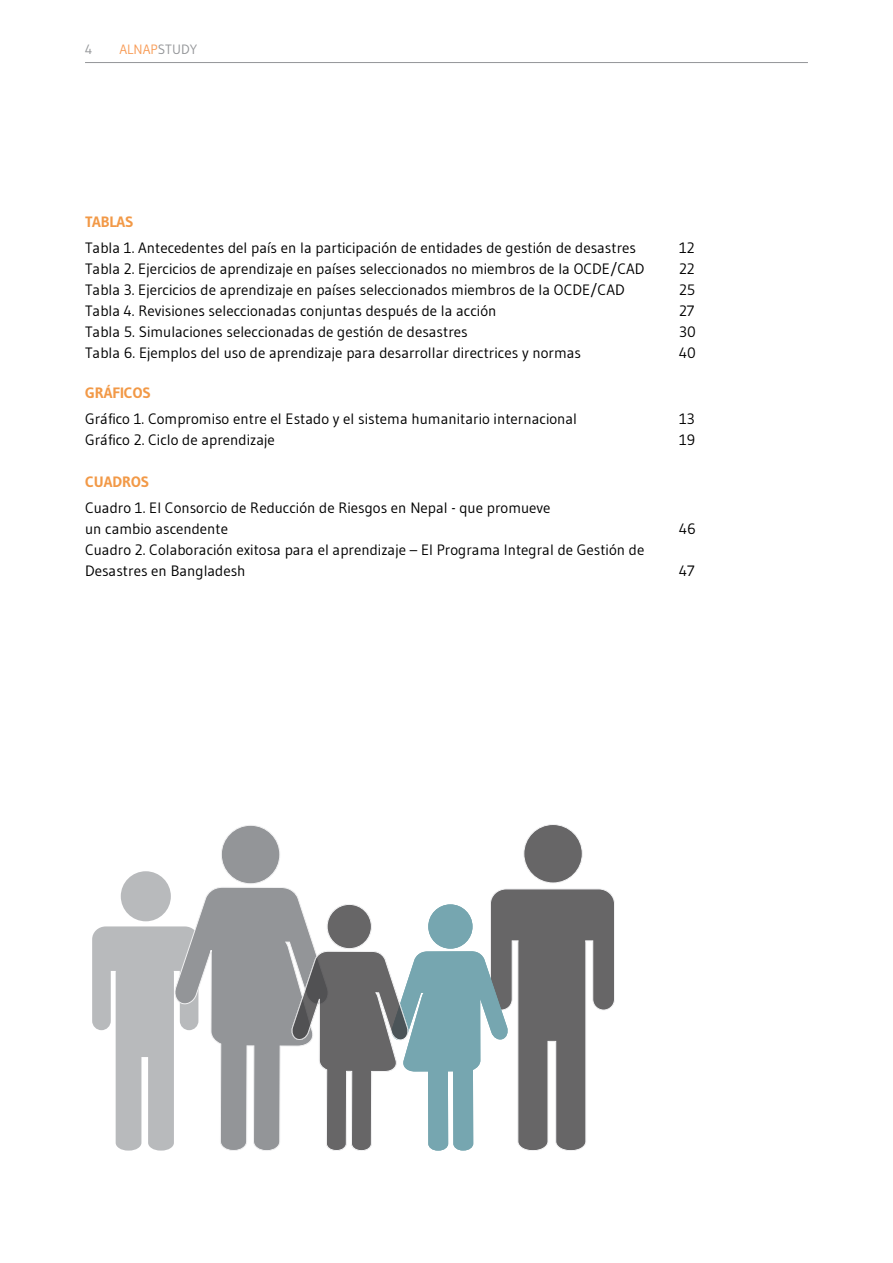
<style>
.page{position:relative;width:893px;height:1263px;background:#fff}
.page>*{position:absolute;margin:0;border:0;box-sizing:border-box;transform-origin:0 0}
.t1{font:15px/21px "Gudea";color:#000}
.t2{font:700 15px "Gudea";color:#f29947}
.t3{font:13.5px "Gudea";color:#f89c57}
.t4{font:13.5px "Gudea";color:#939598}
.s1{color:#939598}
</style>
<div class="page">
<hr style="left:85px;top:62px;width:723px;height:1px;background:#939598">
<svg style="left:229px;top:825px;width:63px;height:326px"></svg>
<svg style="left:292px;top:824px;width:323px;height:327px"></svg>
<svg style="left:92px;top:825px;width:142px;height:325px"></svg>
<p class="t4" style="left:85px;top:40px;width:9px">4</p>
<p class="t3" style="left:119px;top:40px;width:79px">ALNAP<span class="s1">STUDY</span></p>
<p class="t2" style="left:85px;top:213px;width:50px">TABLAS</p>
<p class="t1" style="left:85px;top:237px;width:553px">Tabla 1. Antecedentes del país en la participación de entidades de gestión de desastres</p>
<p class="t1" style="left:679px;top:237px;width:17px">12</p>
<p class="t1" style="left:85px;top:258px;width:561px">Tabla 2. Ejercicios de aprendizaje en países seleccionados no miembros de la OCDE/CAD</p>
<p class="t1" style="left:679px;top:258px;width:17px">22</p>
<p class="t1" style="left:85px;top:279px;width:541px">Tabla 3. Ejercicios de aprendizaje en países seleccionados miembros de la OCDE/CAD</p>
<p class="t1" style="left:679px;top:279px;width:18px">25</p>
<p class="t1" style="left:85px;top:300px;width:413px">Tabla 4. Revisiones seleccionadas conjuntas después de la acción</p>
<p class="t1" style="left:679px;top:300px;width:17px">27</p>
<p class="t1" style="left:85px;top:321px;width:384px">Tabla 5. Simulaciones seleccionadas de gestión de desastres</p>
<p class="t1" style="left:679px;top:321px;width:18px">30</p>
<p class="t1" style="left:85px;top:342px;width:498px">Tabla 6. Ejemplos del uso de aprendizaje para desarrollar directrices y normas</p>
<p class="t1" style="left:679px;top:342px;width:18px">40</p>
<p class="t2" style="left:85px;top:383px;width:67px">GRÁFICOS</p>
<p class="t1" style="left:85px;top:408px;width:494px">Gráfico 1. Compromiso entre el Estado y el sistema humanitario internacional</p>
<p class="t1" style="left:679px;top:408px;width:17px">13</p>
<p class="t1" style="left:85px;top:429px;width:191px">Gráfico 2. Ciclo de aprendizaje</p>
<p class="t1" style="left:679px;top:429px;width:18px">19</p>
<p class="t2" style="left:85px;top:472px;width:66px">CUADROS</p>
<p class="t1" style="left:85px;top:497px;width:467px">Cuadro 1. El Consorcio de Reducción de Riesgos en Nepal - que promueve un cambio ascendente</p>
<p class="t1" style="left:679px;top:518px;width:18px">46</p>
<p class="t1" style="left:85px;top:539px;width:561px">Cuadro 2. Colaboración exitosa para el aprendizaje – El Programa Integral de Gestión de<br>Desastres en Bangladesh</p>
<p class="t1" style="left:679px;top:560px;width:17px">47</p>
</div>
